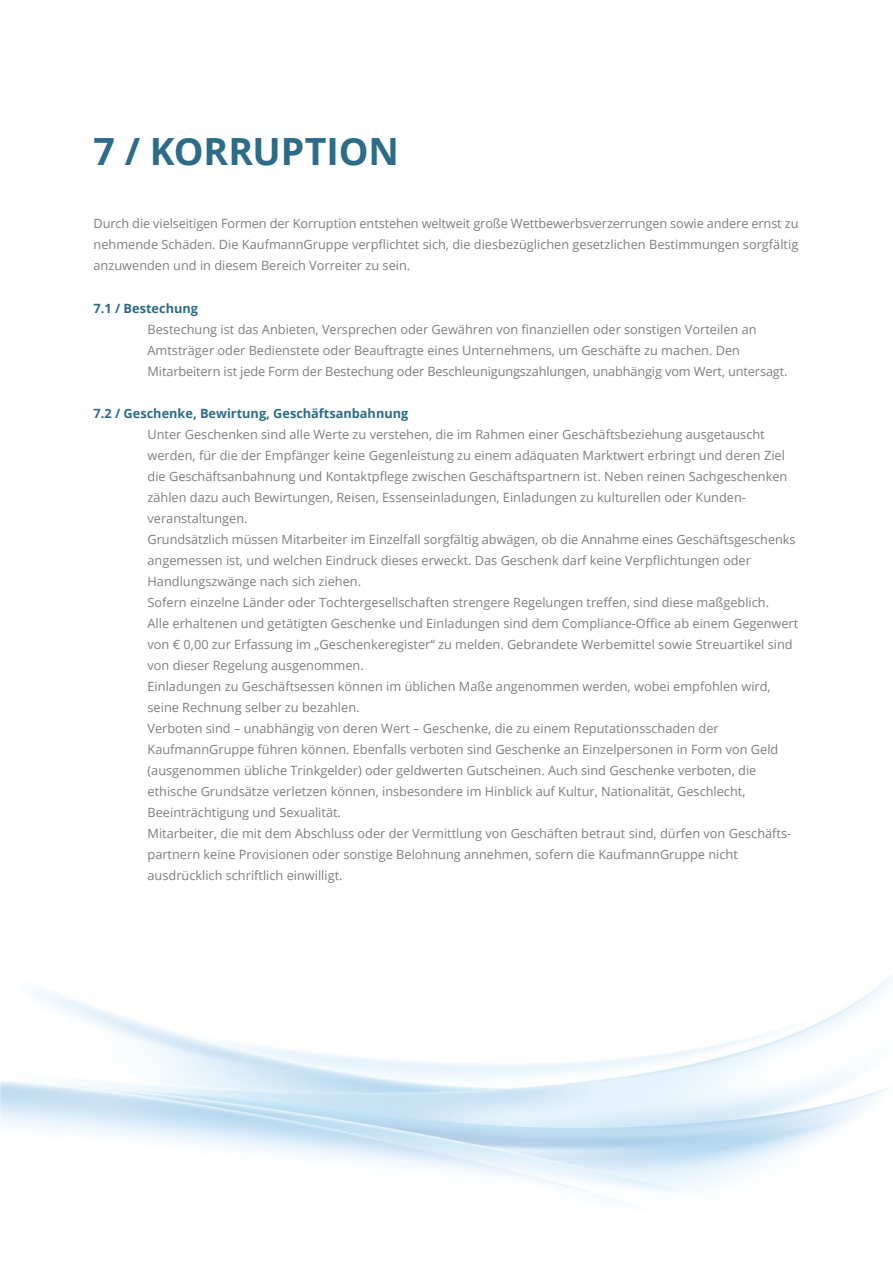
<style>
.page{position:relative;width:893px;height:1263px;background:#fff}
.page>*{position:absolute;margin:0;border:0;box-sizing:border-box;transform-origin:0 0}
.t1{font:700 37.5px "Open Sans";letter-spacing:-.005em;color:#2c6c88}
.t2{font:12.75px/21px "Open Sans";color:#7e7e7d}
.t3{font:700 12.75px "Open Sans";color:#2c6c88}
</style>
<div class="page">
<h1 class="t1" style="left:94px;top:125px;width:307px">7 / KORRUPTION</h1>
<p class="t2" style="left:94px;top:213px;width:707px;text-align:justify">Durch die vielseitigen Formen der Korruption entstehen weltweit große Wettbewerbsverzerrungen sowie andere ernst zu nehmende Schäden. Die KaufmannGruppe verpflichtet sich, die diesbezüglichen gesetzlichen Bestimmungen sorgfältig anzuwenden und in diesem Bereich Vorreiter zu sein.</p>
<p class="t3" style="left:94px;top:299px;width:106px">7.1 / Bestechung</p>
<p class="t2" style="left:148px;top:318px;width:641px">Bestechung ist das Anbieten, Versprechen oder Gewähren von finanziellen oder sonstigen Vorteilen an<br>Amtsträger oder Bedienstete oder Beauftragte eines Unternehmens, um Geschäfte zu machen. Den<br>Mitarbeitern ist jede Form der Bestechung oder Beschleunigungszahlungen, unabhängig vom Wert, untersagt.</p>
<p class="t3" style="left:94px;top:404px;width:316px">7.2 / Geschenke, Bewirtung, Geschäftsanbahnung</p>
<p class="t2" style="left:148px;top:423px;width:652px">Unter Geschenken sind alle Werte zu verstehen, die im Rahmen einer Geschäftsbeziehung ausgetauscht werden, für die der Empfänger keine Gegenleistung zu einem adäquaten Marktwert erbringt und deren Ziel die Geschäftsanbahnung und Kontaktpflege zwischen Geschäftspartnern ist. Neben reinen Sachgeschenken zählen dazu auch Bewirtungen, Reisen, Essenseinladungen, Einladungen zu kulturellen oder Kunden&shy;veranstaltungen.<br>Grundsätzlich müssen Mitarbeiter im Einzelfall sorgfältig abwägen, ob die Annahme eines Geschäftsgeschenks angemessen ist, und welchen Eindruck dieses erweckt. Das Geschenk darf keine Verpflichtungen oder Handlungszwänge nach sich ziehen.<br>Sofern einzelne Länder oder Tochtergesellschaften strengere Regelungen treffen, sind diese maßgeblich.<br>Alle erhaltenen und getätigten Geschenke und Einladungen sind dem Compliance-Office ab einem Gegenwert von € 0,00 zur Erfassung im „Geschenkeregister“ zu melden. Gebrandete Werbemittel sowie Streuartikel sind von dieser Regelung ausgenommen.<br>Einladungen zu Geschäftsessen können im üblichen Maße angenommen werden, wobei empfohlen wird, seine Rechnung selber zu bezahlen.<br>Verboten sind – unabhängig von deren Wert – Geschenke, die zu einem Reputationsschaden der KaufmannGruppe führen können. Ebenfalls verboten sind Geschenke an Einzelpersonen in Form von Geld (ausgenommen übliche Trinkgelder) oder geldwerten Gutscheinen. Auch sind Geschenke verboten, die ethische Grundsätze verletzen können, insbesondere im Hinblick auf Kultur, Nationalität, Geschlecht, Beeinträchtigung und Sexualität.<br>Mitarbeiter, die mit dem Abschluss oder der Vermittlung von Geschäften betraut sind, dürfen von Geschäfts&shy;partnern keine Provisionen oder sonstige Belohnung annehmen, sofern die KaufmannGruppe nicht ausdrücklich schriftlich einwilligt.</p>
</div>
